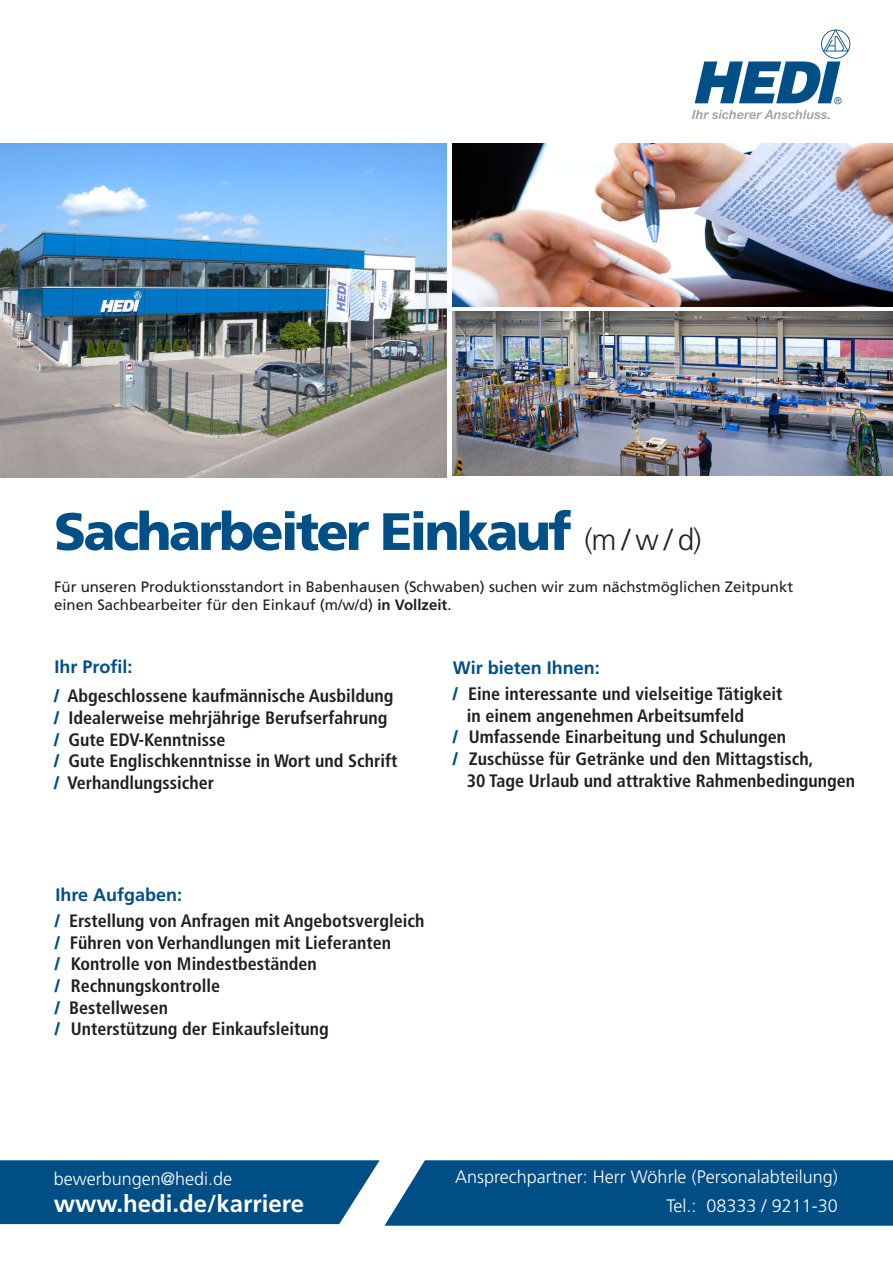
<style>
.page{position:relative;width:893px;height:1263px;background:#fff}
.page>*{position:absolute;margin:0;border:0;box-sizing:border-box;transform-origin:0 0}
.t1{font:900 52.5px "Frutiger LT Pro";letter-spacing:-.05em;color:#004f87}
.t2{font:700 24px "Frutiger LT Pro";color:#fff}
.t3{font:700 condensed 18px/21.6px "Frutiger LT Pro";color:#231f20}
.t4{font:300 18px "Frutiger LT Pro";color:#fff}
.t5{font:700 18px "Frutiger LT Pro";color:#004f87}
.t6{font:15px "Frutiger LT Pro";color:#231f20}
.s1{font-weight:300;font-size:30px;color:#231f20}
.s2{font-weight:700}
.s3{font-weight:900;font-stretch:normal;color:#004f87}
</style>
<div class="page">
<img style="left:0;top:144px;width:446px;height:333px">
<img style="left:453px;top:144px;width:440px;height:163px">
<img style="left:453px;top:312px;width:440px;height:164px">
<svg style="left:695px;top:30px;width:155px;height:74px"></svg>
<svg style="left:692px;top:110px;width:138px;height:9px"></svg>
<svg style="left:0;top:1160px;width:893px;height:66px;background:#115a8e"></svg>
<p class="t1" style="left:54px;top:500px;width:649px">Sacharbeiter Einkauf <span class="s1">(m / w / d)</span></p>
<p class="t6" style="left:54px;top:578px;width:741px">Für unseren Produktionsstandort in Babenhausen (Schwaben) suchen wir zum nächstmöglichen Zeitpunkt</p>
<p class="t6" style="left:54px;top:596px;width:399px">einen Sachbearbeiter für den Einkauf (m/w/d) <span class="s2">in Vollzeit</span>.</p>
<p class="t5" style="left:55px;top:656px;width:79px">Ihr Profil:</p>
<p class="t3" style="left:54px;top:685px;width:341px"><span class="s3">/</span> Abgeschlossene kaufmännische Ausbildung</p>
<p class="t3" style="left:54px;top:707px;width:335px"><span class="s3">/</span> Idealerweise mehrjährige Berufserfahrung</p>
<p class="t3" style="left:54px;top:729px;width:173px"><span class="s3">/</span> Gute EDV-Kenntnisse</p>
<p class="t3" style="left:54px;top:750px;width:345px"><span class="s3">/</span> Gute Englischkenntnisse in Wort und Schrift</p>
<p class="t3" style="left:54px;top:772px;width:162px"><span class="s3">/</span> Verhandlungssicher</p>
<p class="t5" style="left:453px;top:657px;width:149px">Wir bieten Ihnen:</p>
<p class="t3" style="left:467px;top:683px;width:317px;text-indent:-14px"><span class="s3">/</span> Eine interessante und vielseitige Tätigkeit in einem angenehmen Arbeitsumfeld</p>
<p class="t3" style="left:453px;top:726px;width:335px"><span class="s3">/</span> Umfassende Einarbeitung und Schulungen</p>
<p class="t3" style="left:453px;top:748px;width:362px"><span class="s3">/</span> Zuschüsse für Getränke und den Mittagstisch,</p>
<p class="t3" style="left:467px;top:770px;width:390px">30 Tage Urlaub und attraktive Rahmenbedingungen</p>
<p class="t5" style="left:55px;top:884px;width:128px">Ihre Aufgaben:</p>
<p class="t3" style="left:55px;top:910px;width:371px"><span class="s3">/</span> Erstellung von Anfragen mit Angebotsvergleich</p>
<p class="t3" style="left:55px;top:932px;width:338px"><span class="s3">/</span> Führen von Verhandlungen mit Lieferanten</p>
<p class="t3" style="left:55px;top:953px;width:263px"><span class="s3">/</span> Kontrolle von Mindestbeständen</p>
<p class="t3" style="left:55px;top:975px;width:167px"><span class="s3">/</span> Rechnungskontrolle</p>
<p class="t3" style="left:55px;top:997px;width:115px"><span class="s3">/</span> Bestellwesen</p>
<p class="t3" style="left:55px;top:1018px;width:275px"><span class="s3">/</span> Unterstützung der Einkaufsleitung</p>
<p class="t4" style="left:54px;top:1168px;width:180px">bewerbungen@hedi.de</p>
<p class="t2" style="left:54px;top:1189px;width:252px">www.hedi.de/karriere</p>
<p class="t4" style="left:455px;top:1166px;width:384px">Ansprechpartner: Herr Wöhrle (Personalabteilung)</p>
<p class="t4" style="left:667px;top:1195px;width:173px">Tel.: 08333 / 9211-30</p>
</div>
